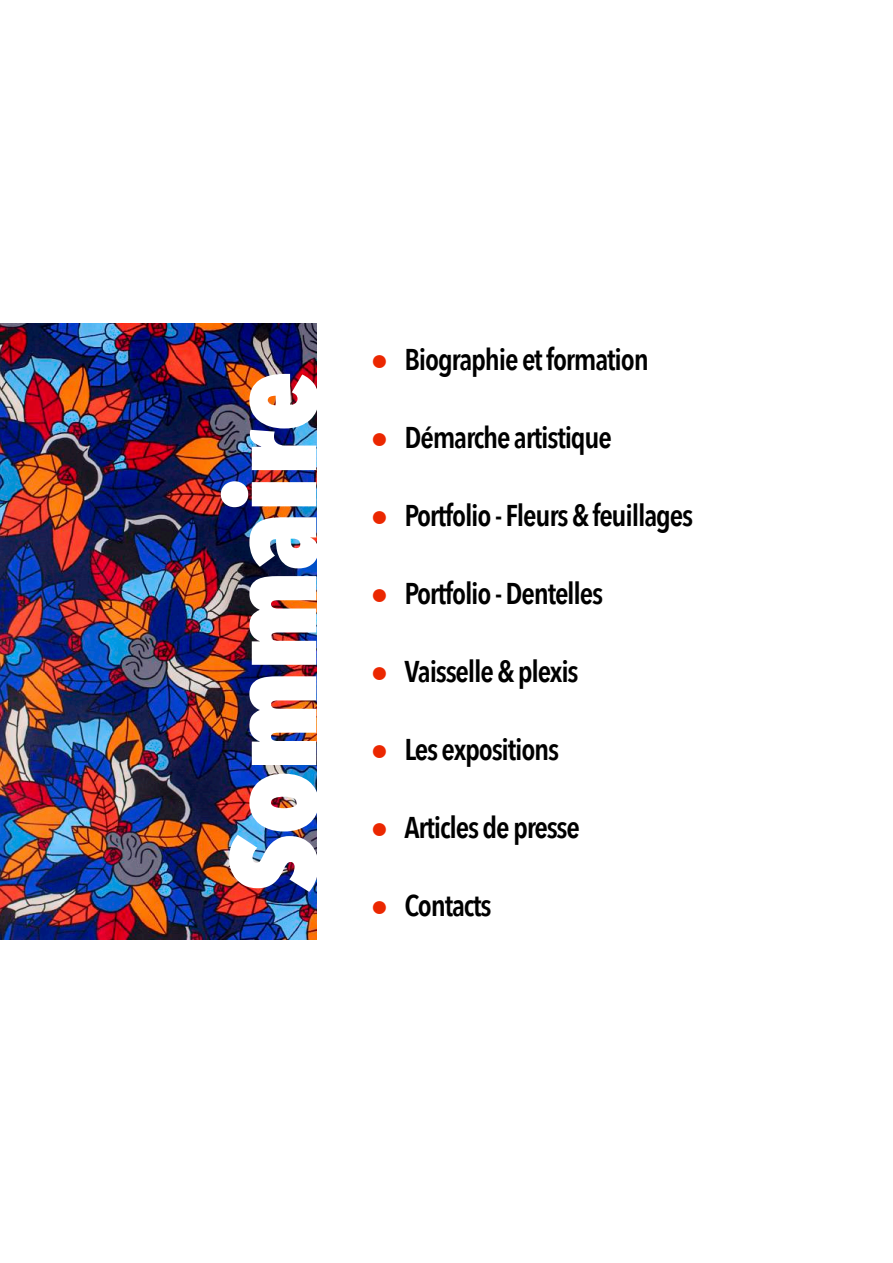
<style>
.page{position:relative;width:893px;height:1263px;background:#fff}
.page>*{position:absolute;margin:0;border:0;box-sizing:border-box;transform-origin:0 0}
.t1{font:800 120px "Avenir Next Condensed";color:#fff}
.t2{font:600 30px "Avenir Next Condensed";letter-spacing:-.04em;color:#000}
.t3{font:30px "Arial";color:#eb2700}
</style>
<div class="page">
<img style="left:0;top:323px;width:316px;height:617px">
<p class="t1" style="left:196px;top:891px;width:521px;rotate:-90deg">Sommaire</p>
<p class="t3" style="left:371px;top:348px;width:20px">●</p>
<p class="t2" style="left:405px;top:340px;width:246px">Biographie et formation</p>
<p class="t3" style="left:371px;top:426px;width:20px">●</p>
<p class="t2" style="left:405px;top:418px;width:209px">Démarche artistique</p>
<p class="t3" style="left:371px;top:504px;width:20px">●</p>
<p class="t2" style="left:405px;top:496px;width:290px">Portfolio - Fleurs &amp; feuillages</p>
<p class="t3" style="left:371px;top:582px;width:20px">●</p>
<p class="t2" style="left:405px;top:574px;width:200px">Portfolio - Dentelles</p>
<p class="t3" style="left:371px;top:660px;width:20px">●</p>
<p class="t2" style="left:405px;top:652px;width:176px">Vaisselle &amp; plexis</p>
<p class="t3" style="left:371px;top:738px;width:20px">●</p>
<p class="t2" style="left:405px;top:730px;width:156px">Les expositions</p>
<p class="t3" style="left:371px;top:816px;width:20px">●</p>
<p class="t2" style="left:405px;top:808px;width:177px">Articles de presse</p>
<p class="t3" style="left:371px;top:894px;width:20px">●</p>
<p class="t2" style="left:405px;top:886px;width:89px">Contacts</p>
</div>
